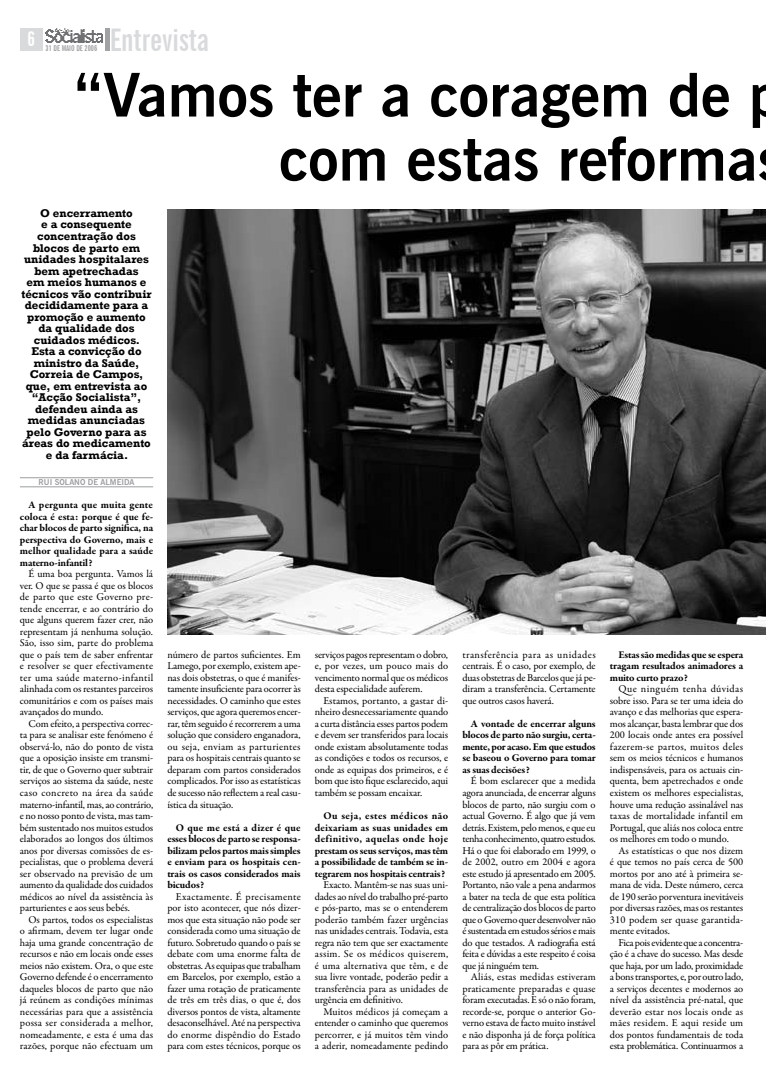
<style>
.page{position:relative;width:766px;height:1078px;background:#fff}
.page>*{position:absolute;margin:0;border:0;box-sizing:border-box;transform-origin:0 0}
.t1{font:700 60px/64px "News Gothic BT";color:#000}
.t2{font:700 extra-condensed 31.2px "News Gothic BT";color:#d9dadb}
.t3{font:700 11.5px/11.5px "Rockwell";color:#000;text-align:center}
.t4{font:10.5px/11.5px "Garamond Premr Pro";letter-spacing:-.01em;color:#000;text-align:justify}
.t5{font:700 10.5px/11.5px "Garamond Premr Pro";letter-spacing:-.01em;color:#000;text-align:justify}
.t6{font:700 8px "News Gothic BT";color:#9c9d9f}
.t7{font:700 extra-condensed 8px "News Gothic BT";color:#9c9d9f}
</style>
<div class="page">
<div style="left:20px;top:28px;width:23px;height:23px;background:#d9dadb"></div>
<img style="left:45px;top:28px;width:57px;height:14px">
<hr style="left:105px;top:28px;width:4px;height:23px;background:#a1a2a4">
<hr style="left:20px;top:477px;width:133px;height:1px;background:#9c9d9f">
<hr style="left:20px;top:486px;width:133px;height:1px;background:#9c9d9f">
<img style="left:167px;top:209px;width:598px;height:425px">
<h2 class="t2" style="left:110px;top:21px;width:101px">Entrevista</h2>
<h1 class="t1" style="left:279px;top:63px;width:480px;text-indent:-204px">“Vamos ter a coragem de com estas reforma</h1>
<p class="t3" style="left:21px;top:207px;width:132px">O encerramento<br>e a consequente concentração dos blocos de parto em unidades hospitalares bem apetrechadas<br>em meios humanos e técnicos vão contribuir decididamente para a promoção e aumento da qualidade dos cuidados médicos.<br>Esta a convicção do ministro da Saúde,<br>Correia de Campos, que, em entrevista ao “Acção Socialista”, defendeu ainda as medidas anunciadas pelo Governo para as áreas do medicamento e da farmácia.</p>
<p class="t6" style="left:39px;top:477px;width:97px">Rui Solano de Almeida</p>
<p class="t5" style="left:20px;top:499px;width:135px;text-indent:8px">A pergunta que muita gente coloca é esta: porque é que fe&shy;char blocos de parto significa, na perspectiva do Governo, mais e melhor qualidade para a saúde materno-infantil?</p>
<p class="t4" style="left:20px;top:568px;width:135px;text-indent:8px">É uma boa pergunta. Vamos lá ver. O que se passa é que os blocos de parto que este Governo pre&shy;tende encerrar, e ao contrário do que alguns querem fazer crer, não representam já nenhuma solução.<br>São, isso sim, parte do problema que o país tem de saber enfrentar e resolver se quer efectivamente ter uma saúde materno-infantil alinhada com os restantes parceiros comunitários e com os países mais avançados do mundo.</p>
<p class="t4" style="left:20px;top:718px;width:135px;text-indent:8px">Com efeito, a perspectiva correc&shy;ta para se analisar este fenómeno é observá-lo, não do ponto de vista que a oposição insiste em transmi&shy;tir, de que o Governo quer subtrair serviços ao sistema da saúde, neste caso concreto na área da saúde materno-infantil, mas, ao contrário, e no nosso ponto de vista, mas tam&shy;bém sustentado nos muitos estudos elaborados ao longos dos últimos anos por diversas comissões de es&shy;pecialistas, que o problema deverá ser observado na previsão de um aumento da qualidade dos cuidados médicos ao nível da assistência às parturientes e aos seus bebés.</p>
<p class="t4" style="left:20px;top:913px;width:135px;text-indent:8px">Os partos, todos os especialistas o afirmam, devem ter lugar onde haja uma grande concentração de recursos e não em locais onde esses meios não existem. Ora, o que este Governo defende é o encerramento daqueles blocos de parto que não já reúnem as condições mínimas necessárias para que a assistência possa ser considerada a melhor, nomeadamente, e esta é uma das razões, porque não efectuam um</p>
<p class="t7" style="left:46px;top:43px;width:53px">31 DE MAIO DE 2006</p>
<p class="t4" style="left:167px;top:649px;width:135px">número de partos suficientes. Em Lamego, por exemplo, existem ape&shy;nas dois obstetras, o que é manifes&shy;tamente insuficiente para ocorrer às necessidades. O caminho que estes serviços, que agora queremos encer&shy;rar, têm seguido é recorrerem a uma solução que considero enganadora, ou seja, enviam as parturientes para os hospitais centrais quanto se deparam com partos considerados complicados. Por isso as estatísticas de sucesso não reflectem a real casu&shy;ística da situação.</p>
<p class="t5" style="left:167px;top:821px;width:135px;text-indent:8px">O que me está a dizer é que esses blocos de parto se responsa&shy;bilizam pelos partos mais simples e enviam para os hospitais cen&shy;trais os casos considerados mais bicudos?</p>
<p class="t4" style="left:167px;top:890px;width:135px;text-indent:8px">Exactamente. É precisamente por isto acontecer, que nós dizer&shy;mos que esta situação não pode ser considerada como uma situação de futuro. Sobretudo quando o país se debate com uma enorme falta de obstetras. As equipas que trabalham em Barcelos, por exemplo, estão a fazer uma rotação de praticamente de três em três dias, o que é, dos diversos pontos de vista, altamente desaconselhável. Até na perspectiva do enorme dispêndio do Estado para com estes técnicos, porque os</p>
<p class="t4" style="left:315px;top:649px;width:135px">serviços pagos representam o dobro, e, por vezes, um pouco mais do vencimento normal que os médicos desta especialidade auferem.</p>
<p class="t4" style="left:315px;top:695px;width:135px;text-indent:8px">Estamos, portanto, a gastar di&shy;nheiro desnecessariamente quando a curta distância esses partos podem e devem ser transferidos para locais onde existam absolutamente todas as condições e todos os recursos, e onde as equipas dos primeiros, e é bom que isto fique esclarecido, aqui também se possam encaixar.</p>
<p class="t5" style="left:315px;top:809px;width:135px;text-indent:8px">Ou seja, estes médicos não deixariam as suas unidades em definitivo, aquelas onde hoje prestam os seus serviços, mas têm a possibilidade de também se in&shy;tegrarem nos hospitais centrais?</p>
<p class="t4" style="left:315px;top:879px;width:135px;text-indent:8px">Exacto. Mantêm-se nas suas uni&shy;dades ao nível do trabalho pré-parto e pós-parto, mas se o entenderem poderão também fazer urgências nas unidades centrais. Todavia, esta regra não tem que ser exactamente assim. Se os médicos quiserem, é uma alternativa que têm, e de sua livre vontade, poderão pedir a transferência para as unidades de urgência em definitivo.</p>
<p class="t4" style="left:315px;top:1005px;width:135px;text-indent:8px">Muitos médicos já começam a entender o caminho que queremos percorrer, e já muitos têm vindo a aderir, nomeadamente pedindo</p>
<p class="t4" style="left:462px;top:649px;width:135px">transferência para as unidades centrais. É o caso, por exemplo, de duas obstetras de Barcelos que já pe&shy;diram a transferência. Certamente que outros casos haverá.</p>
<p class="t5" style="left:462px;top:717px;width:135px;text-indent:8px">A vontade de encerrar alguns blocos de parto não surgiu, certa&shy;mente, por acaso. Em que estudos se baseou o Governo para tomar as suas decisões?</p>
<p class="t4" style="left:462px;top:775px;width:135px;text-indent:8px">É bom esclarecer que a medida agora anunciada, de encerrar alguns blocos de parto, não surgiu com o actual Governo. É algo que já vem detrás. Existem, pelo menos, e que eu tenha conhecimento, quatro estudos.<br>Há o que foi elaborado em 1999, o de 2002, outro em 2004 e agora este estudo já apresentado em 2005.<br>Portanto, não vale a pena andarmos a bater na tecla de que esta política de centralização dos blocos de parto que o Governo quer desenvolver não é sustentada em estudos sérios e mais do que testados. A radiografia está feita e dúvidas a este respeito é coisa que já ninguém tem.</p>
<p class="t4" style="left:462px;top:971px;width:135px;text-indent:9px">Aliás, estas medidas estiveram praticamente preparadas e quase foram executadas. E só o não foram, recorde-se, porque o anterior Go&shy;verno estava de facto muito instável e não disponha já de força política para as pôr em prática.</p>
<p class="t5" style="left:609px;top:648px;width:135px;text-indent:8px">Estas são medidas que se espera tragam resultados animadores a muito curto prazo?</p>
<p class="t4" style="left:609px;top:683px;width:135px;text-indent:8px">Que ninguém tenha dúvidas sobre isso. Para se ter uma ideia do avanço e das melhorias que espera&shy;mos alcançar, basta lembrar que dos 200 locais onde antes era possível fazerem-se partos, muitos deles sem os meios técnicos e humanos indispensáveis, para os actuais cin&shy;quenta, bem apetrechados e onde existem os melhores especialistas, houve uma redução assinalável nas taxas de mortalidade infantil em Portugal, que aliás nos coloca entre os melhores em todo o mundo.</p>
<p class="t4" style="left:609px;top:844px;width:135px;text-indent:9px">As estatísticas o que nos dizem é que temos no país cerca de 500 mortos por ano até à primeira se&shy;mana de vida. Deste número, cerca de 190 serão porventura inevitáveis por diversas razões, mas os restantes 310 podem ser quase garantida&shy;mente evitados.</p>
<p class="t4" style="left:609px;top:936px;width:135px;text-indent:8px">Fica pois evidente que a concentra&shy;ção é a chave do sucesso. Mas desde que haja, por um lado, proximidade a bons transportes, e, por outro lado, a serviços decentes e modernos ao nível da assistência pré-natal, que deverão estar nos locais onde as mães residem. E aqui reside um dos pontos fundamentais de toda esta problemática. Continuarmos a</p>
</div>
